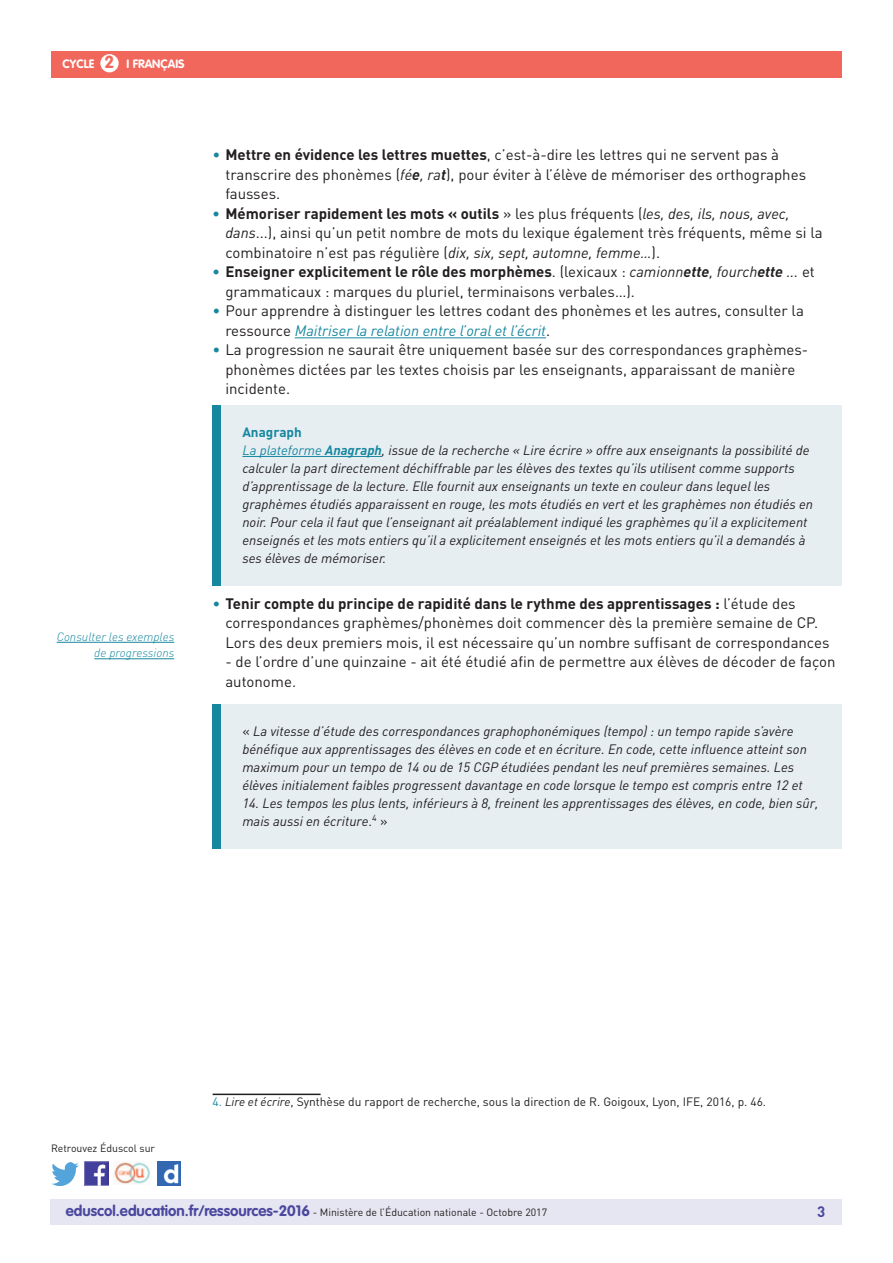
<style>
.page{position:relative;width:893px;height:1263px;background:#fff}
.page>*{position:absolute;margin:0;border:0;box-sizing:border-box;transform-origin:0 0}
.t1{font:700 17.25px "VAG Rounded Std";color:#f2675c}
.t2{font:15px/19.5px "DIN Pro";color:#231f20}
.t3{font:700 15px "DIN Pro";color:#4a489e}
.t4{font:italic 13.5px/18px "DIN Pro";color:#231f20}
.t5{font:12px "DIN Pro";color:#231f20}
.t6{font:italic 300 12px/16.5px "DIN Pro";color:#16879f;text-align:right}
.t7{font:700 12px "VAG Rounded Std";color:#fff}
.t8{font:10.5px "DIN Pro";color:#231f20}
.s1{color:#16879f}
.s2{font-weight:700}
.s3{font-style:italic}
.s4{font-weight:700;font-style:italic}
.s5{font-weight:700;color:#16879f}
.s6{font-style:italic;color:#16879f}
.s7{font-weight:700;font-style:normal;color:#16879f}
.s8{font-style:normal}
.s9{font-family:"VAG Rounded Std";font-weight:700;font-size:15px;color:#4a489e}
</style>
<div class="page">
<div style="left:50px;top:1199px;width:791px;height:26px;background:#e6e5f2"></div>
<div style="left:51px;top:51px;width:791px;height:27px;background:#f2675c"></div>
<div style="left:100px;top:54px;width:19px;height:18px;background:#fff;border-radius:50%"></div>
<img style="left:85px;top:1162px;width:23px;height:23px">
<img style="left:51px;top:1163px;width:28px;height:22px">
<img style="left:158px;top:1162px;width:22px;height:23px">
<img style="left:114px;top:1162px;width:36px;height:22px">
<hr style="left:295px;top:337px;width:251px;height:1px;background:#16879f">
<hr style="left:213px;top:1093px;width:108px;height:2px;background:#231f20">
<div style="left:213px;top:704px;width:629px;height:145px;background:#e6eef2"></div>
<div style="left:213px;top:704px;width:8px;height:145px;background:#16879f"></div>
<div style="left:213px;top:405px;width:629px;height:181px;background:#e6eef2"></div>
<hr style="left:242px;top:456px;width:140px;height:1px;background:#16879f">
<div style="left:213px;top:405px;width:8px;height:181px;background:#16879f"></div>
<hr style="left:57px;top:642px;width:117px;height:1px;background:#16879f">
<hr style="left:94px;top:658px;width:80px;height:1px;background:#16879f">
<p class="t1" style="left:105px;top:52px;width:11px">2</p>
<p class="t7" style="left:63px;top:57px;width:33px">CYCLE</p>
<p class="t7" style="left:127px;top:57px;width:60px">I français</p>
<p class="t6" style="left:57px;top:628px;width:119px">Consulter les exemples de progressions</p>
<p class="t2" style="left:225px;top:145px;width:582px;text-indent:-13px"><span class="s1">•</span> <span class="s2">Mettre en évidence les lettres muettes</span>, c’est-à-dire les lettres qui ne servent pas à transcrire des phonèmes (<span class="s3">fé</span><span class="s4">e</span><span class="s3">, ra</span><span class="s4">t</span>), pour éviter à l’élève de mémoriser des orthographes fausses.</p>
<p class="t2" style="left:225px;top:203px;width:599px;text-indent:-13px"><span class="s5">•</span> <span class="s2">Mémoriser rapidement les mots « outils</span> » les plus fréquents (<span class="s3">les, des, ils, nous, avec, dans</span>...), ainsi qu’un petit nombre de mots du lexique également très fréquents, même si la combinatoire n’est pas régulière (<span class="s3">dix, six, sept, automne, femme…</span>).</p>
<p class="t2" style="left:225px;top:262px;width:591px;text-indent:-13px"><span class="s5">•</span> <span class="s2">Enseigner explicitement le rôle des morphèmes</span>. (lexicaux : <span class="s3">camionn</span><span class="s4">ette</span><span class="s3">, fourch</span><span class="s4">ette</span> <span class="s3">...</span> et grammaticaux : marques du pluriel, terminaisons verbales…).</p>
<p class="t2" style="left:225px;top:301px;width:580px;text-indent:-13px"><span class="s1">•</span> Pour apprendre à distinguer les lettres codant des phonèmes et les autres, consulter la ressource <span class="s6">Maitriser la relation entre l’oral et l’écrit</span>.</p>
<p class="t2" style="left:225px;top:340px;width:584px;text-indent:-13px"><span class="s1">•</span> La progression ne saurait être uniquement basée sur des correspondances graphèmes&shy;phonèmes dictées par les textes choisis par les enseignants, apparaissant de manière incidente.</p>
<p class="t4" style="left:242px;top:422px;width:572px"><span class="s7">Anagraph<br></span><span class="s1">La plateforme</span> <span class="s5">Anagraph</span>, issue de la recherche « Lire écrire » offre aux enseignants la possibilité de calculer la part directement déchiffrable par les élèves des textes qu’ils utilisent comme supports d’apprentissage de la lecture. Elle fournit aux enseignants un texte en couleur dans lequel les graphèmes étudiés apparaissent en rouge, les mots étudiés en vert et les graphèmes non étudiés en noir. Pour cela il faut que l’enseignant ait préalablement indiqué les graphèmes qu’il a explicitement enseignés et les mots entiers qu’il a explicitement enseignés et les mots entiers qu’il a demandés à ses élèves de mémoriser.</p>
<p class="t2" style="left:225px;top:593px;width:606px;text-indent:-13px"><span class="s1">•</span> <span class="s2">Tenir compte du principe de rapidité dans le rythme des apprentissages :</span> l’étude des correspondances graphèmes/phonèmes doit commencer dès la première semaine de CP.<br>Lors des deux premiers mois, il est nécessaire qu’un nombre suffisant de correspondances</p>
<p class="t2" style="left:225px;top:652px;width:612px">- de l’ordre d’une quinzaine - ait été étudié afin de permettre aux élèves de décoder de façon autonome.</p>
<p class="t4" style="left:242px;top:722px;width:566px"><span class="s8">«</span> La vitesse d’étude des correspondances graphophonémiques (tempo) : un tempo rapide s’avère bénéfique aux apprentissages des élèves en code et en écriture. En code, cette influence atteint son maximum pour un tempo de 14 ou de 15 CGP étudiées pendant les neuf premières semaines. Les élèves initialement faibles progressent davantage en code lorsque le tempo est compris entre 12 et</p>
<p class="t4" style="left:242px;top:794px;width:578px">14. Les tempos les plus lents, inférieurs à 8, freinent les apprentissages des élèves, en code, bien sûr, mais aussi en écriture<span class="s8">.</span><sup>4</sup> <span class="s8">»</span></p>
<p class="t8" style="left:51px;top:1141px;width:106px">Retrouvez Éduscol sur</p>
<p class="t5" style="left:213px;top:1094px;width:555px"><span class="s1">4.</span> <span class="s3">Lire et écrire</span>, Synthèse du rapport de recherche, sous la direction de R. Goigoux, Lyon, IFE, 2016, p. 46.</p>
<p class="t8" style="left:66px;top:1205px;width:483px"><span class="s9">eduscol.education.fr/ressources-2016</span> - Ministère de l’Éducation nationale - Octobre 2017</p>
<p class="t3" style="left:817px;top:1201px;width:10px">3</p>
</div>
